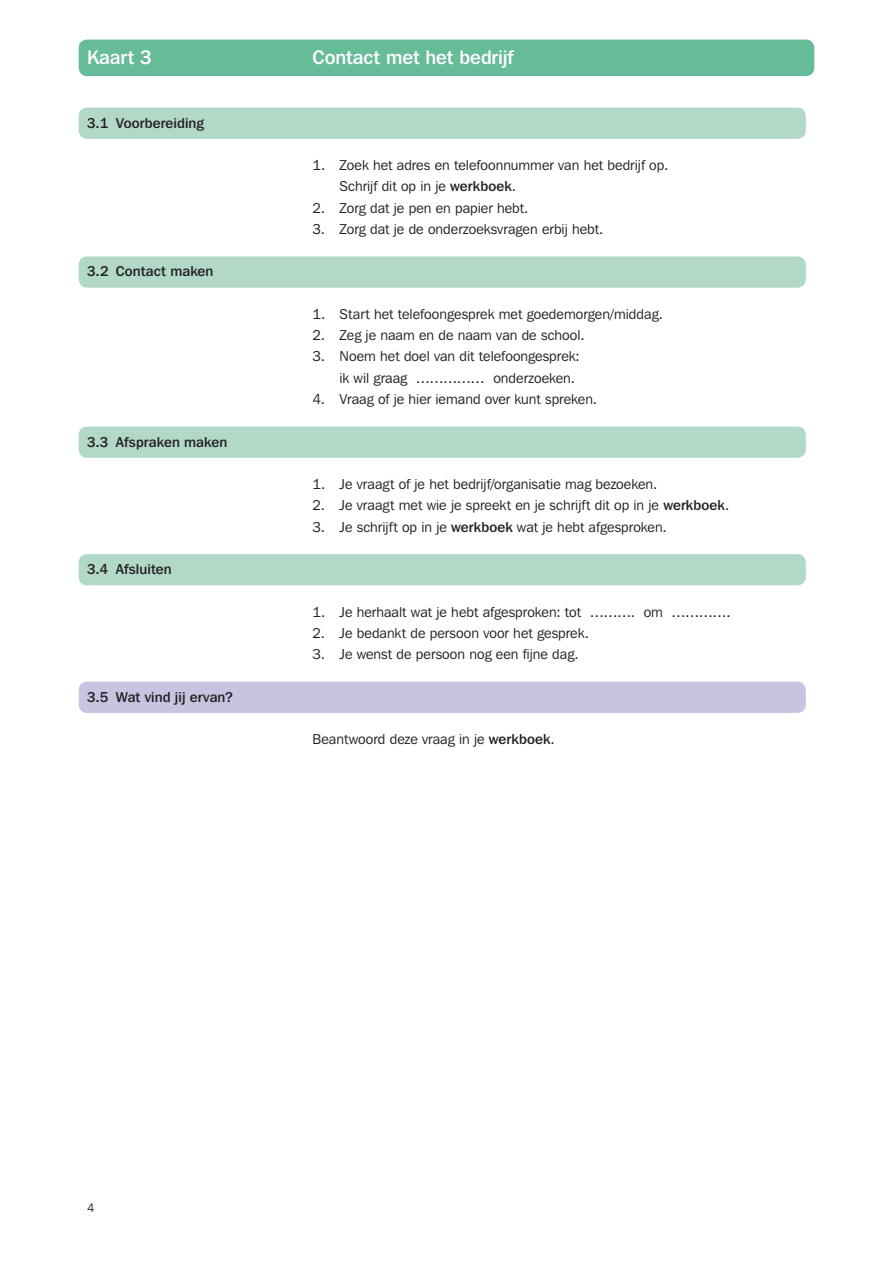
<style>
.page{position:relative;width:893px;height:1263px;background:#fff}
.page>*{position:absolute;margin:0;border:0;box-sizing:border-box;transform-origin:0 0}
.t1{font:500 19.5px "Franklin Gothic IT Cby BT";letter-spacing:-.005em;color:#fff}
.t2{font:14.25px/21.3px "Franklin Gothic IT Cby BT";color:#231f20}
.t3{font:500 14.25px "Franklin Gothic IT Cby BT";letter-spacing:.005em;color:#231f20}
.t4{font:12px "Franklin Gothic IT Cby BT";color:#231f20}
.s1{font-weight:500}
</style>
<div class="page">
<div style="left:79px;top:40px;width:735px;height:36px;background:#6b9;border-radius:9px"></div>
<div style="left:79px;top:108px;width:727px;height:31px;background:#b2d9c7;border-radius:9px"></div>
<div style="left:79px;top:256px;width:727px;height:32px;background:#b2d9c7;border-radius:9px"></div>
<div style="left:79px;top:426px;width:727px;height:32px;background:#b2d9c7;border-radius:9px"></div>
<div style="left:79px;top:554px;width:727px;height:31px;background:#b2d9c7;border-radius:9px"></div>
<div style="left:79px;top:682px;width:727px;height:31px;background:#c6c4e1;border-radius:9px"></div>
<h1 class="t1" style="left:87px;top:45px;width:66px">Kaart 3</h1>
<h1 class="t1" style="left:313px;top:45px;width:203px">Contact met het bedrijf</h1>
<p class="t3" style="left:87px;top:114px;width:118px">3.1 Voorbereiding</p>
<p class="t3" style="left:87px;top:263px;width:128px">3.2 Contact maken</p>
<p class="t3" style="left:87px;top:433px;width:142px">3.3 Afspraken maken</p>
<p class="t3" style="left:87px;top:560px;width:86px">3.4 Afsluiten</p>
<p class="t3" style="left:87px;top:688px;width:147px">3.5 Wat vind jij ervan?</p>
<p class="t2" style="left:340px;top:154px;width:330px;text-indent:-27px">1. Zoek het adres en telefoonnummer van het bedrijf op.<br>Schrijf dit op in je <span class="s1">werkboek</span>.</p>
<p class="t2" style="left:313px;top:197px;width:217px">2. Zorg dat je pen en papier hebt.</p>
<p class="t2" style="left:313px;top:218px;width:292px">3. Zorg dat je de onderzoeksvragen erbij hebt.</p>
<p class="t2" style="left:313px;top:303px;width:352px">1. Start het telefoongesprek met goedemorgen/middag.</p>
<p class="t2" style="left:313px;top:324px;width:274px">2. Zeg je naam en de naam van de school.</p>
<p class="t2" style="left:340px;top:346px;width:242px;text-indent:-27px">3. Noem het doel van dit telefoongesprek: ik wil graag …………… onderzoeken.</p>
<p class="t2" style="left:313px;top:388px;width:286px">4. Vraag of je hier iemand over kunt spreken.</p>
<p class="t2" style="left:313px;top:473px;width:346px">1. Je vraagt of je het bedrijf/organisatie mag bezoeken.</p>
<p class="t2" style="left:312px;top:494px;width:418px">2. Je vraagt met wie je spreekt en je schrijft dit op in je <span class="s1">werkboek</span>.</p>
<p class="t2" style="left:313px;top:516px;width:356px">3. Je schrijft op in je <span class="s1">werkboek</span> wat je hebt afgesproken.</p>
<p class="t2" style="left:313px;top:601px;width:420px">1. Je herhaalt wat je hebt afgesproken: tot ………. om ………….</p>
<p class="t2" style="left:312px;top:622px;width:278px">2. Je bedankt de persoon voor het gesprek.</p>
<p class="t2" style="left:312px;top:643px;width:268px">3. Je wenst de persoon nog een fijne dag.</p>
<p class="t2" style="left:312px;top:728px;width:244px">Beantwoord deze vraag in je <span class="s1">werkboek</span>.</p>
<p class="t4" style="left:87px;top:1200px;width:9px">4</p>
</div>
